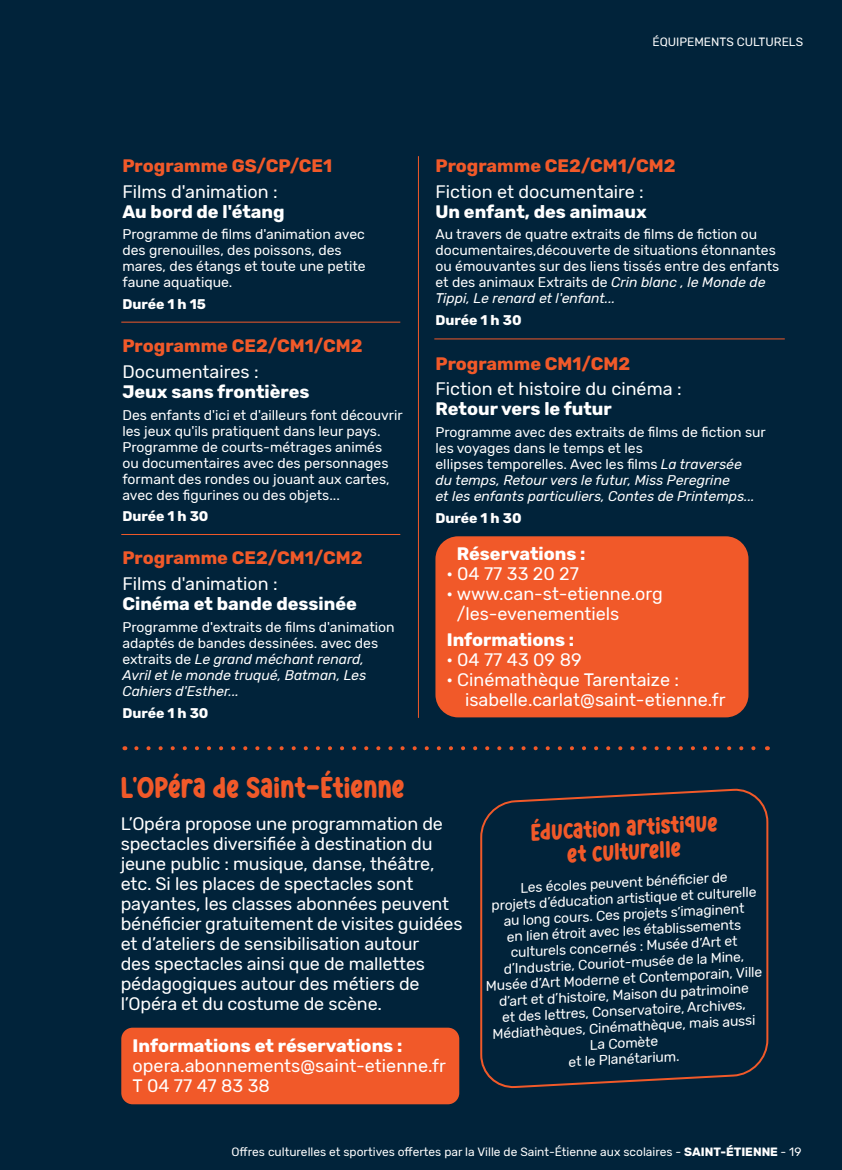
<style>
.page{position:relative;width:842px;height:1170px;background:#fff}
.page>*{position:absolute;margin:0;border:0;box-sizing:border-box;transform-origin:0 0}
.t1{font:30px "Best School";color:#f15929}
.t2{font:24px/24px "Best School";color:#f15929;text-align:center}
.t3{font:18px/20px "Rubik";letter-spacing:-.01em;color:#fff}
.t4{font:700 18px/20px "Rubik";color:#fff}
.t5{font:700 18px "Rubik";color:#f15929}
.t6{font:14px/16px "Rubik";color:#fff}
.t7{font:700 14px "Rubik";color:#fff}
.t8{font:12px "Rubik";color:#fff}
.s1{font-weight:700}
.s2{font-weight:400}
.s3{font-style:italic}
</style>
<div class="page">
<div style="left:0;top:0;width:842px;height:1169px;background:#01233a"></div>
<hr style="left:418px;top:156px;width:1px;height:561px;background:#f15929">
<hr style="left:121px;top:534px;width:279px;height:1px;background:#f15929">
<hr style="left:121px;top:321px;width:279px;height:1px;background:#f15929">
<hr style="left:434px;top:338px;width:351px;height:1px;background:#f15929">
<svg style="left:136px;top:746px;width:620px;height:4px"></svg>
<svg style="left:480px;top:788px;width:289px;height:301px"></svg>
<div style="left:435px;top:536px;width:313px;height:181px;background:#f15929;border-radius:23px"></div>
<div style="left:121px;top:1027px;width:338px;height:76px;background:#f15929;border-radius:11px"></div>
<p class="t8" style="left:652px;top:35px;width:152px">ÉQUIPEMENTS CULTURELS</p>
<p class="t5" style="left:122px;top:155px;width:211px">Programme GS/CP/CE1</p>
<p class="t3" style="left:122px;top:182px;width:164px">Films d'animation :<br><span class="s1">Au bord de l'étang</span></p>
<p class="t6" style="left:122px;top:227px;width:245px">Programme de films d'animation avec des grenouilles, des poissons, des mares, des étangs et toute une petite faune aquatique.</p>
<p class="t7" style="left:122px;top:296px;width:85px">Durée 1 h 15</p>
<p class="t5" style="left:122px;top:335px;width:242px">Programme CE2/CM1/CM2</p>
<p class="t4" style="left:122px;top:362px;width:189px"><span class="s2">Documentaires :<br></span>Jeux sans frontières</p>
<p class="t6" style="left:122px;top:407px;width:282px">Des enfants d'ici et d'ailleurs font découvrir les jeux qu'ils pratiquent dans leur pays.<br>Programme de courts-métrages animés<br>ou documentaires avec des personnages formant des rondes ou jouant aux cartes, avec des figurines ou des objets...</p>
<p class="t7" style="left:122px;top:508px;width:88px">Durée 1 h 30</p>
<p class="t5" style="left:122px;top:547px;width:242px">Programme CE2/CM1/CM2</p>
<p class="t4" style="left:122px;top:574px;width:236px"><span class="s2">Films d'animation :<br></span>Cinéma et bande dessinée</p>
<p class="t6" style="left:122px;top:619px;width:274px">Programme d'extraits de films d'animation adaptés de bandes dessinées. avec des extraits de <span class="s3">Le grand méchant renard, Avril et le monde truqué, Batman, Les Cahiers d'Esther...</span></p>
<p class="t7" style="left:122px;top:704px;width:88px">Durée 1 h 30</p>
<p class="t5" style="left:435px;top:155px;width:242px">Programme CE2/CM1/CM2</p>
<p class="t3" style="left:435px;top:182px;width:213px">Fiction et documentaire :<br><span class="s1">Un enfant, des animaux</span></p>
<p class="t6" style="left:435px;top:227px;width:345px">Au travers de quatre extraits de films de fiction ou documentaires,découverte de situations étonnantes ou émouvantes sur des liens tissés entre des enfants et des animaux Extraits de <span class="s3">Crin blanc , le Monde de Tippi, Le renard et l'enfant...</span></p>
<p class="t7" style="left:435px;top:312px;width:88px">Durée 1 h 30</p>
<p class="t5" style="left:435px;top:353px;width:196px">Programme CM1/CM2</p>
<p class="t3" style="left:435px;top:379px;width:248px">Fiction et histoire du cinéma :<br><span class="s1">Retour vers le futur</span></p>
<p class="t6" style="left:435px;top:424px;width:332px">Programme avec des extraits de films de fiction sur les voyages dans le temps et les<br>ellipses temporelles. Avec les films <span class="s3">La traversée<br>du temps, Retour vers le futur, Miss Peregrine<br>et les enfants particuliers, Contes de Printemps...</span></p>
<p class="t7" style="left:435px;top:509px;width:88px">Durée 1 h 30</p>
<p class="t4" style="left:457px;top:544px;width:130px">Réservations :</p>
<p class="t3" style="left:447px;top:564px;width:134px">· 04 77 33 20 27</p>
<p class="t3" style="left:457px;top:584px;width:207px;text-indent:-10px">· www.can-st-etienne.org /les-evenementiels</p>
<p class="t4" style="left:447px;top:630px;width:136px">Informations : <span class="s2">· 04 77 43 09 89</span></p>
<p class="t3" style="left:465px;top:670px;width:262px;text-indent:-18px">· Cinémathèque Tarentaize : isabelle.carlat@saint-etienne.fr</p>
<p class="t1" style="left:121px;top:769px;width:285px">L'Opéra de Saint-Étienne</p>
<p class="t3" style="left:121px;top:813px;width:343px">L’Opéra propose une programmation de spectacles diversifiée à destination du jeune public : musique, danse, théâtre, etc. Si les places de spectacles sont payantes, les classes abonnées peuvent bénéficier gratuitement de visites guidées et d’ateliers de sensibilisation autour<br>des spectacles ainsi que de mallettes pédagogiques autour des métiers de l’Opéra et du costume de scène.</p>
<p class="t2" style="left:530px;top:821px;width:188px;rotate:-3deg">Éducation artistique et culturelle</p>
<p class="t6" style="left:520px;top:880px;width:209px;rotate:-3deg">Les écoles peuvent bénéfi cier de</p>
<p class="t6" style="left:491px;top:897px;width:267px;rotate:-3deg">projets d’éducation artistique et culturelle</p>
<p class="t6" style="left:503px;top:912px;width:243px;rotate:-3deg">au long cours. Ces projets s’imaginent</p>
<p class="t6" style="left:506px;top:928px;width:236px;rotate:-3deg">en lien étroit avec les établissements</p>
<p class="t6" style="left:510px;top:944px;width:228px;rotate:-3deg">culturels concernés : Musée d’Art et</p>
<p class="t6" style="left:503px;top:961px;width:242px;rotate:-3deg">d’Industrie, Couriot-musée de la Mine,</p>
<p class="t6" style="left:485px;top:978px;width:278px;rotate:-3deg">Musée d’Art Moderne et Contemporain, Ville</p>
<p class="t6" style="left:498px;top:993px;width:252px;rotate:-3deg">d’art et d’histoire, Maison du patrimoine</p>
<p class="t6" style="left:501px;top:1009px;width:246px;rotate:-3deg">et des lettres, Conservatoire, Archives,</p>
<p class="t6" style="left:492px;top:1025px;width:265px;rotate:-3deg">Médiathèques, Cinémathèque, mais aussi</p>
<p class="t6" style="left:589px;top:1036px;width:70px;rotate:-3deg">La Comète</p>
<p class="t6" style="left:568px;top:1053px;width:113px;rotate:-3deg">et le Planétarium.</p>
<p class="t3" style="left:133px;top:1035px;width:315px"><span class="s1">Informations et réservations : </span>opera.abonnements@saint-etienne.fr<br>T 04 77 47 83 38</p>
<p class="t8" style="left:231px;top:1144px;width:571px">Offres culturelles et sportives offertes par la Ville de Saint-Étienne aux scolaires - <span class="s1">SAINT-ÉTIENNE</span> - 19</p>
</div>
